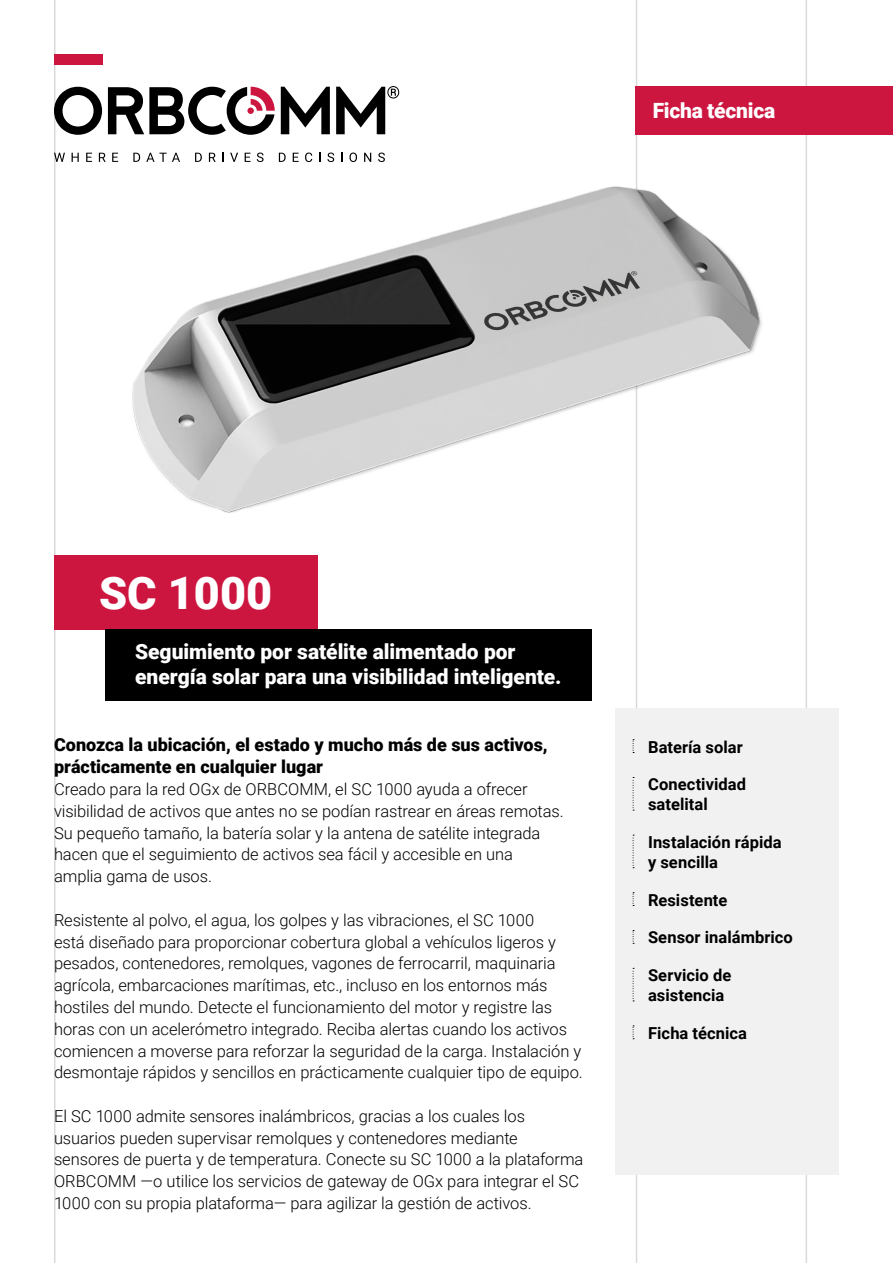
<style>
.page{position:relative;width:893px;height:1263px;background:#fff}
.page>*{position:absolute;margin:0;border:0;box-sizing:border-box;transform-origin:0 0}
.t1{font:900 45px "Roboto";color:#fff}
.t2{font:900 21px/25.2px "Roboto";letter-spacing:-.005em;color:#fff}
.t3{font:900 18px/21.8px "Roboto";color:#000}
.t4{font:300 16.5px/21.8px "Roboto";letter-spacing:-.005em;color:#000}
.t5{font:700 16.5px/19.8px "Roboto";letter-spacing:.005em;color:#000}
</style>
<div class="page">
<hr style="left:54px;top:0;width:2px;height:1263px;background:#000">
<hr style="left:636px;top:0;width:1px;height:1263px;background:#000">
<hr style="left:806px;top:0;width:1px;height:1263px;background:#000">
<div style="left:54px;top:54px;width:48px;height:10px;background:#cd163f"></div>
<svg style="left:281px;top:87px;width:49px;height:47px"></svg>
<svg style="left:54px;top:86px;width:48px;height:49px"></svg>
<svg style="left:108px;top:87px;width:167px;height:48px"></svg>
<svg style="left:336px;top:86px;width:63px;height:48px"></svg>
<svg style="left:54px;top:153px;width:11px;height:9px"></svg>
<svg style="left:72px;top:153px;width:7px;height:9px"></svg>
<svg style="left:86px;top:153px;width:6px;height:9px"></svg>
<svg style="left:99px;top:153px;width:7px;height:9px"></svg>
<svg style="left:112px;top:153px;width:6px;height:9px"></svg>
<svg style="left:133px;top:153px;width:7px;height:9px"></svg>
<svg style="left:146px;top:153px;width:34px;height:9px"></svg>
<svg style="left:195px;top:153px;width:7px;height:9px"></svg>
<svg style="left:209px;top:153px;width:7px;height:9px"></svg>
<svg style="left:222px;top:153px;width:2px;height:9px"></svg>
<svg style="left:230px;top:153px;width:8px;height:9px"></svg>
<svg style="left:245px;top:153px;width:6px;height:9px"></svg>
<svg style="left:257px;top:153px;width:7px;height:9px"></svg>
<svg style="left:279px;top:153px;width:7px;height:9px"></svg>
<svg style="left:293px;top:153px;width:6px;height:9px"></svg>
<svg style="left:305px;top:153px;width:7px;height:9px"></svg>
<svg style="left:327px;top:153px;width:7px;height:9px"></svg>
<svg style="left:349px;top:153px;width:8px;height:9px"></svg>
<svg style="left:364px;top:153px;width:7px;height:9px"></svg>
<svg style="left:378px;top:153px;width:7px;height:9px"></svg>
<img style="left:132px;top:186px;width:630px;height:332px">
<div style="left:54px;top:555px;width:263px;height:75px;background:#cd163f"></div>
<div style="left:105px;top:630px;width:486px;height:71px;background:#000"></div>
<div style="left:615px;top:708px;width:224px;height:466px;background:#f1f1f2"></div>
<svg style="left:633px;top:777px;width:1px;height:34px"></svg>
<svg style="left:633px;top:835px;width:1px;height:33px"></svg>
<svg style="left:633px;top:930px;width:1px;height:14px"></svg>
<svg style="left:633px;top:968px;width:1px;height:33px"></svg>
<div style="left:636px;top:86px;width:257px;height:49px;background:#cd163f"></div>
<p class="t2" style="left:653px;top:97px;width:124px">Ficha técnica</p>
<h1 class="t1" style="left:99px;top:561px;width:175px">SC 1000</h1>
<p class="t2" style="left:135px;top:638px;width:428px">Seguimiento por satélite alimentado por energía solar para una visibilidad inteligente.</p>
<p class="t3" style="left:54px;top:733px;width:495px">Conozca la ubicación, el estado y mucho más de sus activos, prácticamente en cualquier lugar</p>
<p class="t4" style="left:54px;top:777px;width:511px">Creado para la red OGx de ORBCOMM, el SC 1000 ayuda a ofrecer visibilidad de activos que antes no se podían rastrear en áreas remotas.<br>Su pequeño tamaño, la batería solar y la antena de satélite integrada hacen que el seguimiento de activos sea fácil y accesible en una amplia gama de usos.</p>
<p class="t4" style="left:54px;top:908px;width:530px">Resistente al polvo, el agua, los golpes y las vibraciones, el SC 1000<br>está diseñado para proporcionar cobertura global a vehículos ligeros y pesados, contenedores, remolques, vagones de ferrocarril, maquinaria agrícola, embarcaciones marítimas, etc., incluso en los entornos más hostiles del mundo. Detecte el funcionamiento del motor y registre las horas con un acelerómetro integrado. Reciba alertas cuando los activos comiencen a moverse para reforzar la seguridad de la carga. Instalación y desmontaje rápidos y sencillos en prácticamente cualquier tipo de equipo.</p>
<p class="t4" style="left:54px;top:1104px;width:531px">El SC 1000 admite sensores inalámbricos, gracias a los cuales los usuarios pueden supervisar remolques y contenedores mediante sensores de puerta y de temperatura. Conecte su SC 1000 a la plataforma ORBCOMM —o utilice los servicios de gateway de OGx para integrar el SC 1000 con su propia plataforma— para agilizar la gestión de activos.</p>
<p class="t5" style="left:648px;top:736px;width:96px">Batería solar</p>
<p class="t5" style="left:648px;top:774px;width:99px">Conectividad satelital</p>
<p class="t5" style="left:648px;top:831px;width:135px">Instalación rápida y sencilla</p>
<p class="t5" style="left:648px;top:889px;width:81px">Resistente</p>
<p class="t5" style="left:648px;top:927px;width:146px">Sensor inalámbrico</p>
<p class="t5" style="left:648px;top:965px;width:85px">Servicio de asistencia</p>
<p class="t5" style="left:648px;top:1022px;width:101px">Ficha técnica</p>
</div>
